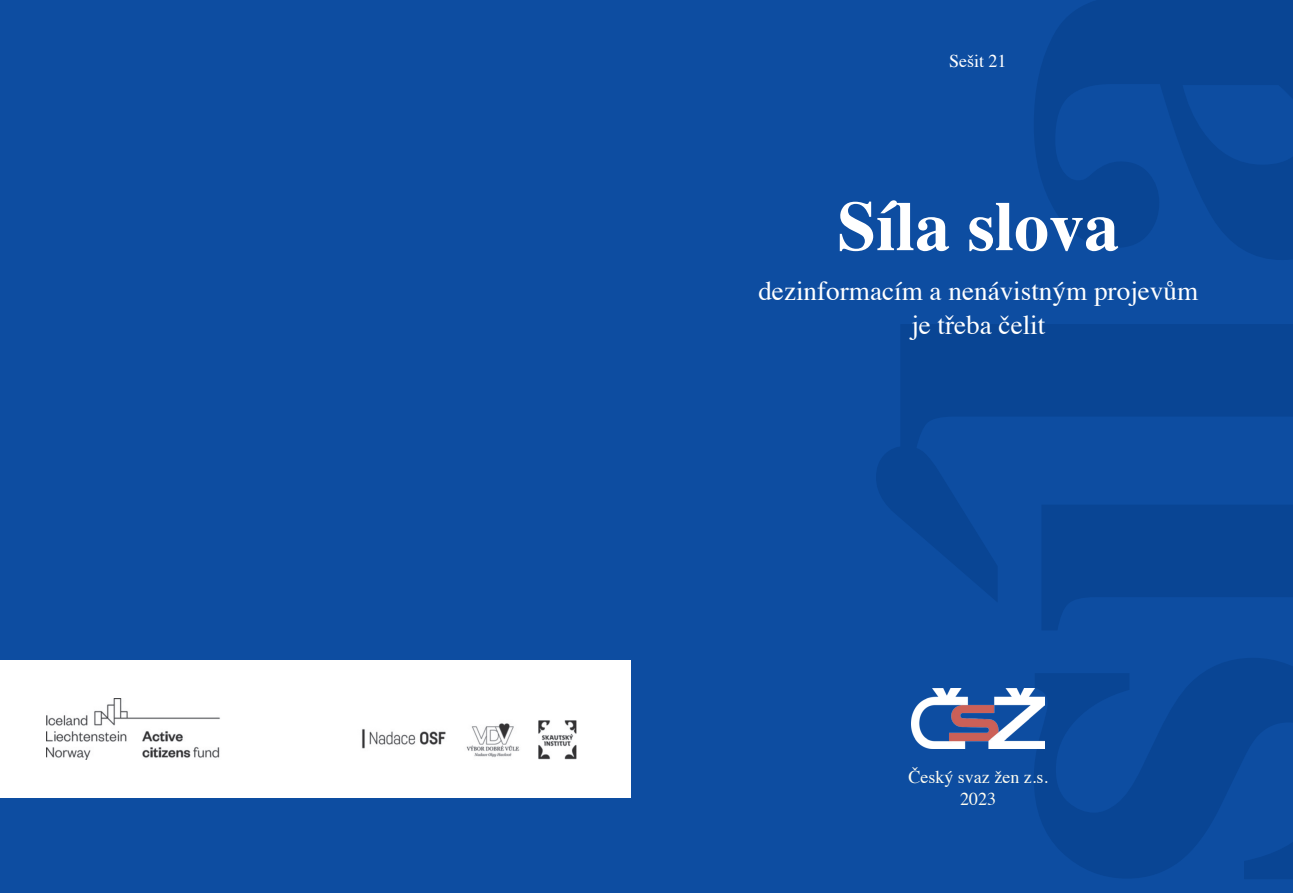
<style>
.page{position:relative;width:1293px;height:893px;background:#0d4da1}
.page>*{position:absolute;margin:0;border:0;box-sizing:border-box;transform-origin:0 0}
.t1{font:700 69.9px "Times";color:#fff}
.t2{font:27.15px/34.5px "Times";color:#fff;text-align:center}
.t3{font:18px "Times";color:#fffdf0}
.t4{font:18px "Times";color:#fff}
</style>
<div class="page">
<div style="left:0;top:660px;width:631px;height:137px;background:#fff"></div>
<img style="left:911px;top:689px;width:133px;height:59px">
<img style="left:47px;top:699px;width:529px;height:61px">
<p class="t4" style="left:949px;top:44px;width:59px">Sešit 21</p>
<p class="t1" style="left:837px;top:160px;width:283px">Síla slova</p>
<p class="t2" style="left:758px;top:271px;width:441px">dezinformacím a nenávistným projevům je třeba čelit</p>
<p class="t3" style="left:908px;top:760px;width:141px">Český svaz žen z.s.</p>
<p class="t3" style="left:960px;top:782px;width:38px">2023</p>
</div>
